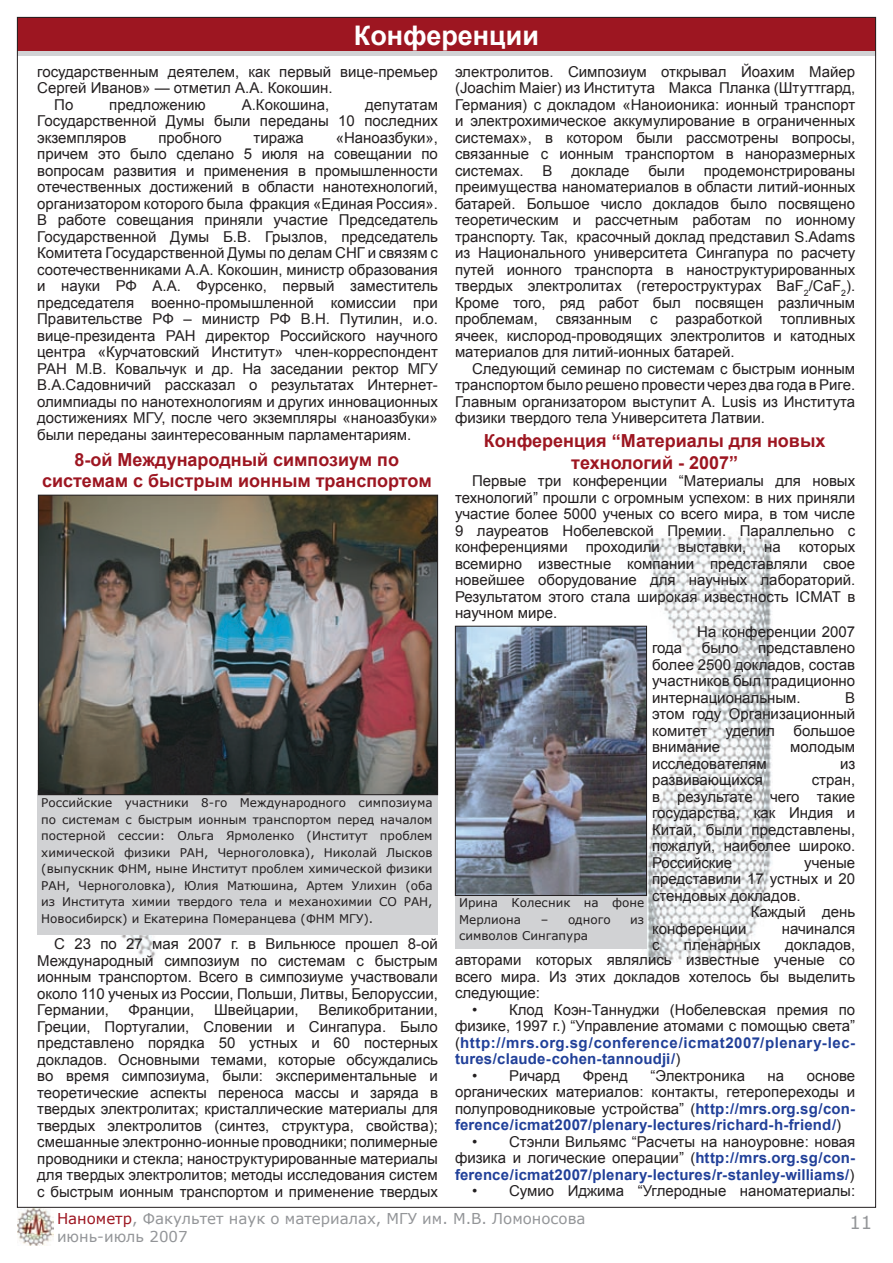
<style>
.page{position:relative;width:893px;height:1263px;background:#fff}
.page>*{position:absolute;margin:0;border:0;box-sizing:border-box;transform-origin:0 0}
.t1{font:700 27px "Arial";color:#fff}
.t2{font:700 18px/21.6px "Arial";color:#9d1621;text-align:center}
.t3{font:18px "Verdana";color:#939598}
.t4{font:15px/16.5px "Arial";color:#231f20;text-align:justify}
.t5{font:700 15px/16.5px "Arial";letter-spacing:.01em;color:#214099;text-align:justify}
.t6{font:15px/18px "Verdana";color:#939598}
.t7{font:12px/16.5px "Verdana";color:#231f20;text-align:justify}
.s1{font-weight:700;color:#214099}
.s2{font-weight:400;color:#231f20}
.s3{color:#9d1621}
</style>
<div class="page">
<img style="left:599px;top:533px;width:174px;height:429px">
<div style="left:37px;top:791px;width:401px;height:144px;background:#d1d2d4"></div>
<div style="left:455px;top:891px;width:192px;height:58px;background:#d1d2d4"></div>
<img style="left:17px;top:1208px;width:37px;height:37px">
<div style="left:17px;top:17px;width:859px;height:34px;background:#9d1621"></div>
<hr style="left:17px;top:51px;width:859px;height:4px;background:#d1d2d4">
<img style="left:40px;top:497px;width:396px;height:296px">
<div style="left:38px;top:495px;width:400px;height:300px;border:1px solid #231f20"></div>
<img style="left:457px;top:628px;width:188px;height:266px">
<div style="left:455px;top:626px;width:192px;height:270px;border:1px solid #231f20"></div>
<h1 class="t1" style="left:354px;top:18px;width:187px">Конференции</h1>
<p class="t4" style="left:37px;top:63px;width:402px">государственным деятелем, как первый вице-премьер</p>
<p class="t4" style="left:37px;top:80px;width:297px">Сергей Иванов» — отметил А.А. Кокошин.</p>
<p class="t4" style="left:54px;top:96px;width:21px">По</p>
<p class="t4" style="left:109px;top:96px;width:98px">предложению</p>
<p class="t4" style="left:242px;top:96px;width:89px">А.Кокошина,</p>
<p class="t4" style="left:455px;top:63px;width:402px">электролитов. Симпозиум открывал Йоахим Майер (Joachim Maier) из Института Макса Планка (Штуттгард, Германия) с докладом «Наноионика: ионный транспорт и электрохимическое аккумулирование в ограниченных системах», в котором были рассмотрены вопросы, связанные с ионным транспортом в наноразмерных системах.</p>
<p class="t4" style="left:37px;top:96px;width:402px;text-indent:328px">депутатам Государственной Думы были переданы 10 последних экземпляров</p>
<p class="t4" style="left:37px;top:129px;width:402px;text-indent:299px">«Наноазбуки», причем это было сделано 5 июля на совещании по вопросам развития и применения в промышленности отечественных достижений в области нанотехнологий, организатором которого была фракция «Единая Россия».<br>В работе совещания приняли участие Председатель Государственной Думы Б.В. Грызлов, председатель Комитета Государственной Думы по делам СНГ и связям с соотечественниками А.А. Кокошин, министр образования и науки РФ А.А. Фурсенко, первый заместитель председателя военно-промышленной комиссии при Правительстве РФ – министр РФ В.Н. Путилин, и.о. вице-президента РАН директор Российского научного центра «Курчатовский Институт» член-корреспондент РАН М.В. Ковальчук и др. На заседании ректор МГУ В.А.Садовничий рассказал о результатах Интернет&shy;олимпиады по нанотехнологиям и других инновационных достижениях МГУ, после чего экземпляры «наноазбуки» были переданы заинтересованным парламентариям.</p>
<p class="t2" style="left:42px;top:449px;width:391px">8-ой Международный симпозиум по системам с быстрым ионным транспортом</p>
<p class="t4" style="left:158px;top:129px;width:65px">пробного</p>
<p class="t4" style="left:254px;top:129px;width:52px">тиража</p>
<p class="t4" style="left:543px;top:162px;width:12px">В</p>
<p class="t4" style="left:571px;top:162px;width:59px">докладе</p>
<p class="t4" style="left:648px;top:162px;width:38px">были</p>
<p class="t4" style="left:455px;top:162px;width:402px;text-indent:249px">продемонстрированы преимущества наноматериалов в области литий-ионных батарей. Большое число докладов было посвящено теоретическим и рассчетным работам по ионному транспорту. Так, красочный доклад представил S.Adams из Национального университета Сингапура по расчету путей ионного транспорта в наноструктурированных твердых электролитах (гетероструктурах BaF<sub>2</sub>/CaF<sub>2</sub>).<br>Кроме того, ряд работ был посвящен различным проблемам, связанным с разработкой топливных ячеек, кислород-проводящих электролитов и катодных материалов для литий-ионных батарей.</p>
<p class="t4" style="left:455px;top:360px;width:402px;text-indent:17px">Следующий семинар по системам с быстрым ионным транспортом было решено провести через два года в Риге.<br>Главным организатором выступит A. Lusis из Института физики твердого тела Университета Латвии.</p>
<p class="t2" style="left:484px;top:431px;width:343px">Конференция “Материалы для новых технологий - 2007”</p>
<p class="t4" style="left:455px;top:473px;width:402px;text-indent:17px">Первые три конференции “Материалы для новых технологий” прошли с огромным успехом: в них приняли участие более 5000 ученых со всего мира, в том числе 9 лауреатов Нобелевской Премии. Параллельно с конференциями проходили выставки, на которых всемирно известные компании представляли свое новейшее оборудование для научных лабораторий.<br>Результатом этого стала широкая известность ICMAT в научном мире.</p>
<p class="t4" style="left:697px;top:623px;width:160px">На конференции 2007</p>
<p class="t4" style="left:652px;top:640px;width:32px">года</p>
<p class="t4" style="left:702px;top:640px;width:38px">было</p>
<p class="t4" style="left:652px;top:640px;width:205px;text-indent:106px">представлено более 2500 докладов, состав участников был традиционно интернациональным.</p>
<p class="t4" style="left:652px;top:689px;width:205px;text-indent:193px">В этом году Организационный комитет уделил большое внимание</p>
<p class="t4" style="left:790px;top:739px;width:67px">молодым</p>
<p class="t7" style="left:41px;top:794px;width:393px">Российские участники 8-го Международного симпозиума по системам с быстрым ионным транспортом перед началом постерной сессии: Ольга Ярмоленко (Институт проблем химической физики РАН, Черноголовка), Николай Лысков (выпускник ФНМ, ныне Институт проблем химической физики РАН, Черноголовка), Юлия Матюшина, Артем Улихин (оба из Института химии твердого тела и механохимии СО РАН, Новосибирск) и Екатерина Померанцева (ФНМ МГУ).</p>
<p class="t4" style="left:37px;top:936px;width:402px;text-indent:17px">С 23 по 27 мая 2007 г. в Вильнюсе прошел 8-ой Международный симпозиум по системам с быстрым ионным транспортом. Всего в симпозиуме участвовали около 110 ученых из России, Польши, Литвы, Белоруссии, Германии,</p>
<p class="t4" style="left:37px;top:1002px;width:402px;text-indent:281px">Великобритании, Греции, Португалии, Словении и Сингапура. Было представлено порядка 50 устных и 60 постерных докладов. Основными темами, которые обсуждались во время симпозиума, были: экспериментальные и теоретические аспекты переноса массы и заряда в твердых электролитах; кристаллические материалы для твердых электролитов (синтез, структура, свойства); смешанные электронно-ионные проводники; полимерные проводники и стекла; наноструктурированные материалы для твердых электролитов; методы исследования систем с быстрым ионным транспортом и применение твердых</p>
<p class="t4" style="left:129px;top:1002px;width:67px">Франции,</p>
<p class="t4" style="left:214px;top:1002px;width:86px">Швейцарии,</p>
<p class="t4" style="left:652px;top:755px;width:116px">исследователям</p>
<p class="t4" style="left:840px;top:755px;width:17px">из</p>
<p class="t4" style="left:652px;top:772px;width:112px">развивающихся</p>
<p class="t4" style="left:652px;top:772px;width:205px;text-indent:160px">стран, в результате чего такие государства, как Индия и Китай, были представлены, пожалуй, наиболее широко.<br>Российские</p>
<p class="t4" style="left:804px;top:854px;width:53px">ученые</p>
<p class="t4" style="left:652px;top:871px;width:205px">представили 17 устных и 20</p>
<p class="t4" style="left:652px;top:887px;width:150px">стендовых докладов.</p>
<p class="t4" style="left:751px;top:904px;width:106px">Каждый день</p>
<p class="t4" style="left:652px;top:920px;width:96px">конференции</p>
<p class="t4" style="left:782px;top:920px;width:75px">начинался</p>
<p class="t4" style="left:652px;top:937px;width:9px">с</p>
<p class="t4" style="left:684px;top:937px;width:78px">пленарных</p>
<p class="t7" style="left:459px;top:894px;width:187px">Ирина Колесник на фоне<br>Мерлиона</p>
<p class="t7" style="left:541px;top:911px;width:71px">– одного</p>
<p class="t7" style="left:630px;top:911px;width:15px">из</p>
<p class="t7" style="left:459px;top:927px;width:130px">символов Сингапура</p>
<p class="t4" style="left:455px;top:937px;width:402px;line-height:16px;text-indent:330px">докладов, авторами которых являлись известные ученые со всего мира. Из этих докладов хотелось бы выделить следующие:</p>
<p class="t4" style="left:455px;top:1001px;width:402px;text-indent:17px">• Клод Коэн-Таннуджи (Нобелевская премия по физике, 1997 г.) “Управление атомами с помощью света” (<span class="s1">http://mrs.org.sg/conference/icmat2007/plenary-lec&shy;tures/claude-cohen-tannoudji/</span>)</p>
<p class="t4" style="left:472px;top:1067px;width:90px">• Ричард</p>
<p class="t4" style="left:583px;top:1067px;width:47px">Френд</p>
<p class="t4" style="left:650px;top:1067px;width:96px">“Электроника</p>
<p class="t4" style="left:767px;top:1067px;width:18px">на</p>
<p class="t4" style="left:455px;top:1067px;width:402px;text-indent:352px">основе органических материалов: контакты, гетеропереходы и полупроводниковые устройства” (<span class="s1">http://mrs.org.sg/con&shy;ference/icmat2007/plenary-lectures/richard-h-friend/</span>)</p>
<p class="t5" style="left:455px;top:1134px;width:402px;text-indent:17px"><span class="s2">• Стэнли Вильямс “Расчеты на наноуровне: новая физика и логические операции” (</span>http://mrs.org.sg/con&shy;ference/icmat2007/plenary-lectures/r-stanley-williams/<span class="s2">)</span></p>
<p class="t4" style="left:472px;top:1183px;width:385px">• Сумио Иджима “Углеродные наноматериалы:</p>
<p class="t6" style="left:57px;top:1209px;width:530px"><span class="s3">Нанометр</span>, Факультет наук о материалах, МГУ им. М.В. Ломоносова июнь-июль 2007</p>
<p class="t3" style="left:849px;top:1211px;width:24px">11</p>
</div>
